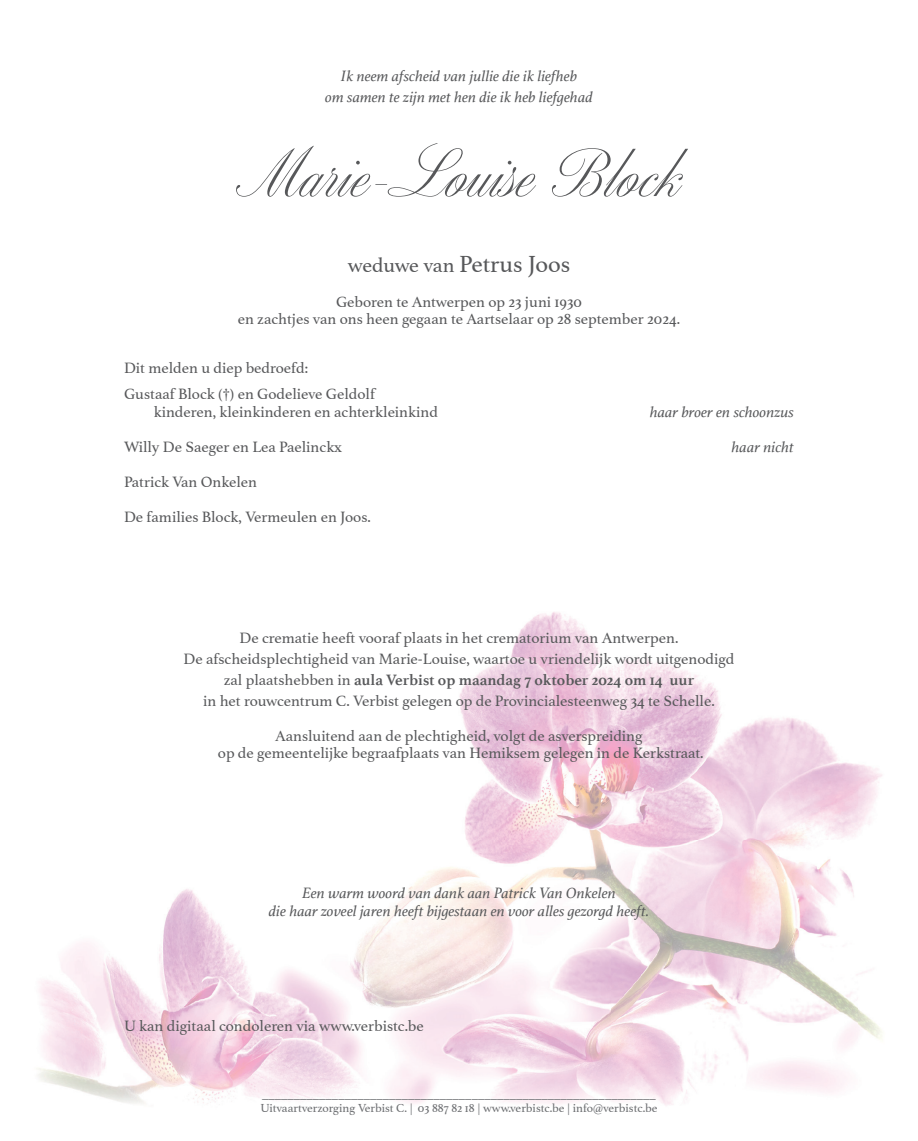
<style>
.page{position:relative;width:918px;height:1141px;background:#fff}
.page>*{position:absolute;margin:0;border:0;box-sizing:border-box;transform-origin:0 0}
.t1{font:63px "Altesse Std Regular 24 pt";color:#57585a}
.t2{font:24.5px "Athelas";color:#57585a}
.t3{font:15.75px/21px "Athelas";color:#57585a;text-align:center}
.t4{font:italic 15.75px/21px "Athelas";color:#57585a;text-align:center}
.t5{font:15.75px "Athelas";color:#6b6d70}
.t6{font:12.25px "Athelas";color:#6b6d70}
.s1{font-size:21px}
.s2{font-weight:700}
</style>
<div class="page">
<img style="left:38px;top:612px;width:844px;height:494px">
<p class="t4" style="left:325px;top:65px;width:269px">Ik neem afscheid van jullie die ik liefheb<br>om samen te zijn met hen die ik heb liefgehad</p>
<h1 class="t1" style="left:237px;top:136px;width:445px">Marie-Louise Block</h1>
<h2 class="t2" style="left:348px;top:244px;width:224px"><span class="s1">weduwe van</span> Petrus Joos</h2>
<p class="t3" style="left:238px;top:292px;width:444px;line-height:17.5px">Geboren te Antwerpen op 23 juni 1930<br>en zachtjes van ons heen gegaan te Aartselaar op 28 september 2024.</p>
<p class="t3" style="left:124px;top:354px;width:252px;line-height:26.2px;text-align:left">Dit melden u diep bedroefd:<br>Gustaaf Block (†) en Godelieve Geldolf</p>
<p class="t3" style="left:154px;top:401px;width:286px">kinderen, kleinkinderen en achterkleinkind</p>
<p class="t4" style="left:650px;top:401px;width:146px">haar broer en schoonzus</p>
<p class="t3" style="left:124px;top:436px;width:220px">Willy De Saeger en Lea Paelinckx</p>
<p class="t4" style="left:731px;top:436px;width:64px">haar nicht</p>
<p class="t3" style="left:124px;top:471px;width:135px">Patrick Van Onkelen</p>
<p class="t3" style="left:124px;top:506px;width:248px">De families Block, Vermeulen en Joos.</p>
<p class="t3" style="left:183px;top:627px;width:552px">De crematie heeft vooraf plaats in het crematorium van Antwerpen.<br>De afscheidsplechtigheid van Marie-Louise, waartoe u vriendelijk wordt uitgenodigd zal plaatshebben in <span class="s2">aula Verbist op maandag 7 oktober 2024 om 14 uur<br></span>in het rouwcentrum C. Verbist gelegen op de Provincialesteenweg 34 te Schelle.</p>
<p class="t3" style="left:218px;top:726px;width:487px;line-height:17.5px">Aansluitend aan de plechtigheid, volgt de asverspreiding<br>op de gemeentelijke begraafplaats van Hemiksem gelegen in de Kerkstraat.</p>
<p class="t4" style="left:269px;top:884px;width:382px;line-height:17.5px">Een warm woord van dank aan Patrick Van Onkelen<br>die haar zoveel jaren heeft bijgestaan en voor alles gezorgd heeft.</p>
<p class="t3" style="left:124px;top:1015px;width:301px">U kan digitaal condoleren via www.verbistc.be</p>
<p class="t5" style="left:262px;top:1080px;width:395px">______________________________________________________________</p>
<p class="t6" style="left:260px;top:1098px;width:398px">Uitvaartverzorging Verbist C. | 03 887 82 18 | www.verbistc.be | info@verbistc.be</p>
</div>
